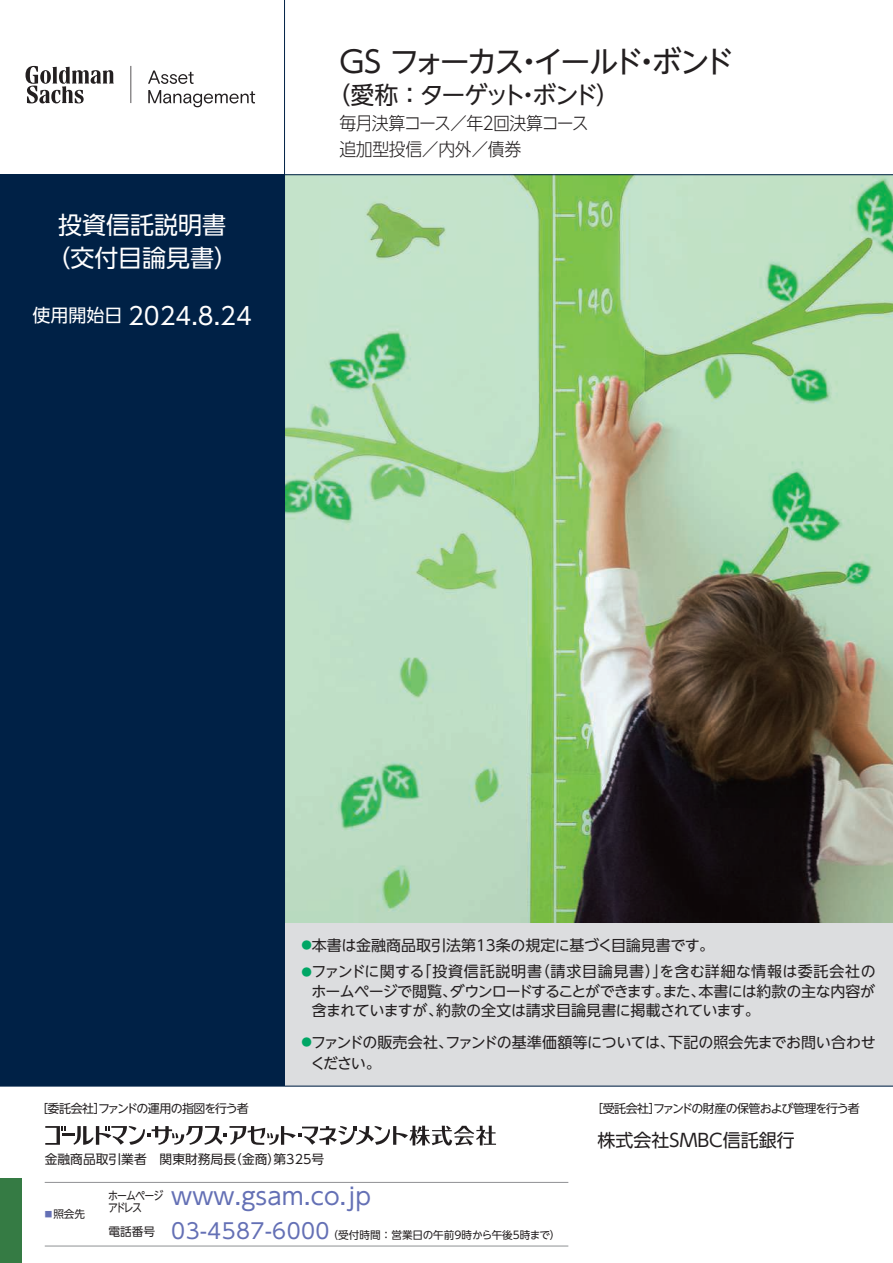
<style>
.page{position:relative;width:893px;height:1263px;background:#fff}
.page>*{position:absolute;margin:0;border:0;box-sizing:border-box;transform-origin:0 0}
.t1{font:30px "UD Shin Go NT Pro";letter-spacing:-.1em;color:#231f20}
.t2{font:24px/33px "UD Shin Go NT Pro";color:#fff;text-align:center}
.t3{font:24px "UD Shin Go NT Pro";letter-spacing:-.085em;color:#231f20}
.t4{font:23.4px "UD Shin Go NT Pro";letter-spacing:.01em;color:#6470b5}
.t5{font:300 18px/25.5px "UD Shin Go NT Pro";letter-spacing:-.03em;color:#231f20;scale:.94 1}
.t6{font:18px "UD Shin Go NT Pro";color:#231f20}
.t7{font:15px/19.5px "UD Shin Go NT Pro";letter-spacing:-.015em;color:#231f20;text-align:justify}
.t8{font:12.75px "UD Shin Go NT Pro";color:#231f20}
.t9{font:12px "UD Shin Go NT Pro";letter-spacing:-.065em;color:#231f20}
.t10{font:11.7px "UD Shin Go NT Pro";letter-spacing:-.075em;color:#231f20;scale:.85 1}
.t11{font:11.7px "UD Shin Go NT Pro";letter-spacing:-.075em;color:#231f20}
.t12{font:10.65px "UD Shin Go NT Pro";color:#231f20}
.s1{font-size:18px}
.s2{font-size:10.5px;color:#00a665}
.s3{font-size:21.3px;color:#6470b5}
.s4{font-family:"UD Shin Go NT Pro De";font-weight:700;font-size:7.5px;color:#6470b5}
</style>
<div class="page">
<svg style="left:26px;top:66px;width:229px;height:41px"></svg>
<img style="left:285px;top:175px;width:608px;height:747px">
<div style="left:0;top:174px;width:285px;height:912px;background:#002146"></div>
<hr style="left:284px;top:0;width:1px;height:1086px;background:#002146">
<hr style="left:0;top:174px;width:893px;height:1px;background:#002146">
<div style="left:285px;top:922px;width:608px;height:164px;background:#dcdddf"></div>
<hr style="left:0;top:1086px;width:893px;height:1px;background:#002146">
<hr style="left:45px;top:1182px;width:523px;height:1px;background:#8f9194">
<hr style="left:45px;top:1246px;width:523px;height:1px;background:#8f9194">
<svg style="left:45px;top:1126px;width:451px;height:19px"></svg>
<div style="left:0;top:1178px;width:21px;height:85px;background:#357b44"></div>
<h2 class="t2" style="left:46px;top:207px;width:193px">投資信託説明書（交付目論見書）</h2>
<h2 class="t2" style="left:33px;top:298px;width:221px"><span class="s1">使用開始日</span> 2024.8.24</h2>
<h1 class="t1" style="left:339px;top:38px;width:396px">GS フォーカス・イールド・ボンド</h1>
<h2 class="t3" style="left:327px;top:75px;width:295px">（愛称 ：ターゲット・ボンド）</h2>
<p class="t5" style="left:339px;top:110px;width:267px">毎月決算コース／年２回決算コース追加型投信／内外／債券</p>
<p class="t9" style="left:36px;top:1099px;width:214px">［委託会社］ファンドの運用の指図を行う者</p>
<p class="t7" style="left:301px;top:935px;width:414px"><span class="s2">●</span>本書は金融商品取引法第13条の規定に基づく目論見書です。</p>
<p class="t7" style="left:311px;top:961px;width:566px;text-indent:-10px"><span class="s2">●</span>ファンドに関する「投資信託説明書（請求目論見書）」を含む詳細な情報は委託会社のホームページで閲覧、ダウンロードすることができます。また、本書には約款の主な内容が含まれていますが、約款の全文は請求目論見書に掲載されています。</p>
<p class="t7" style="left:310px;top:1031px;width:567px;line-height:21.3px;text-indent:-9px"><span class="s2">●</span>ファンドの販売会社、ファンドの基準価額等については、下記の照会先までお問い合わせください。</p>
<p class="t9" style="left:591px;top:1099px;width:270px">［受託会社］ファンドの財産の保管および管理を行う者</p>
<p class="t6" style="left:598px;top:1125px;width:199px">株式会社SMBC信託銀行</p>
<p class="t8" style="left:45px;top:1149px;width:281px">金融商品取引業者　関東財務局長（金商）第325号</p>
<p class="t10" style="left:108px;top:1186px;width:66px">ホームページ</p>
<h3 class="t4" style="left:108px;top:1177px;width:264px"><sub>アドレス</sub> www.gsam.co.jp</h3>
<p class="t12" style="left:171px;top:1226px;width:391px"><span class="s3">03-4587-6000</span>（受付時間：営業日の午前9時から午後5時まで）</p>
<p class="t12" style="left:45px;top:1205px;width:42px"><span class="s4">■</span>照会先</p>
<p class="t11" style="left:108px;top:1221px;width:48px">電話番号</p>
</div>
